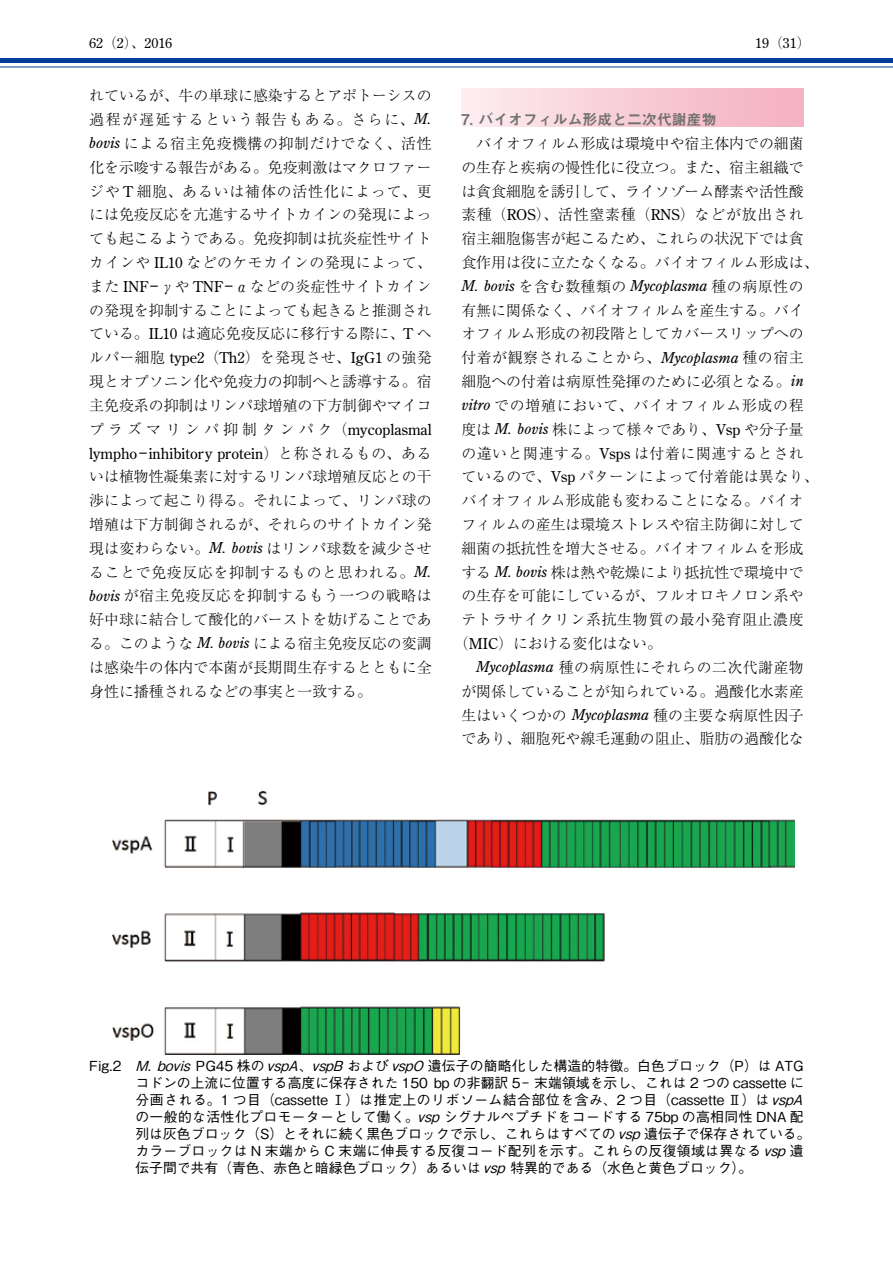
<style>
.page{position:relative;width:893px;height:1263px;background:#fff}
.page>*{position:absolute;margin:0;border:0;box-sizing:border-box;transform-origin:0 0}
.t1{font:300 14.85px/23.9px "Ryumin Pr 5";color:#000;text-align:justify}
.t2{font:300 14.85px "Ryumin Pr 5";letter-spacing:.04em;color:#000}
.t3{font:300 14.85px "Ryumin Pr 5";letter-spacing:.05em;color:#000}
.t4{font:14.85px "Century Old Style Std";color:#000}
.t5{font:italic 14.85px "Century Old Style Std";color:#000}
.t6{font:300 14.85px "Ryumin Pr 5";letter-spacing:.03em;color:#000}
.t7{font:14.85px "Midashi Go Pro MB31";color:#727172}
.t8{font:500 13.8px/17px "Gothic BBB Pro";letter-spacing:.005em;color:#000}
.t9{font:13.8px "Century Old Style Std";color:#000}
.s1{font-family:"Ryumin Pr 5";font-weight:300}
.s2{font-family:"Century Old Style Std";font-weight:400;font-style:italic}
.s3{font-family:"Century Old Style Std";font-weight:400}
.s4{font-family:"Ryumin Pr 5";font-weight:300;font-style:normal}
.s5{font-style:italic}
</style>
<div class="page">
<div style="left:461px;top:88px;width:343px;height:39px;background:linear-gradient(to right,#fdecf0,#f4afbe)"></div>
<img style="left:112px;top:790px;width:682px;height:264px">
<div style="left:0;top:58px;width:893px;height:5px;background:#003f98"></div>
<hr style="left:0;top:67px;width:893px;height:1px;background:#003f98">
<p class="t9" style="left:89px;top:34px;width:84px">62<span class="s1">（</span>2<span class="s1">）、</span>2016</p>
<p class="t9" style="left:755px;top:34px;width:57px">19<span class="s1">（</span>31<span class="s1">）</span></p>
<p class="t1" style="left:89px;top:83px;width:344px">れているが、牛の単球に感染するとアポトーシスの過程が遅延するという報告もある。さらに、<span class="s2">M. bovis</span> による宿主免疫機構の抑制だけでなく、活性化を示唆する報告がある。免疫刺激はマクロファージや <span class="s3">T</span> 細胞、あるいは補体の活性化によって、更には免疫反応を亢進するサイトカインの発現によっても起こるようである。免疫抑制は抗炎症性サイトカインや <span class="s3">IL10</span> などのケモカインの発現によって、また <span class="s3">INF–</span>γや <span class="s3">TNF–</span>αなどの炎症性サイトカインの発現を抑制することによっても起きると推測されている。<span class="s3">IL10</span> は適応免疫反応に移行する際に、<span class="s3">T</span> ヘルパー細胞 <span class="s3">type2</span>（<span class="s3">Th2</span>）を発現させ、<span class="s3">IgG1</span> の強発現とオプソニン化や免疫力の抑制へと誘導する。宿主免疫系の抑制はリンパ球増殖の下方制御やマイコプラズマリンパ抑制タンパク（<span class="s3">mycoplasmal</span></p>
<p class="t4" style="left:89px;top:444px;width:344px">lympho–inhibitory protein<span class="s1">）と称されるもの、ある</span></p>
<p class="t1" style="left:89px;top:464px;width:344px">いは植物性凝集素に対するリンパ球増殖反応との干渉によって起こり得る。それによって、リンパ球の増殖は下方制御されるが、それらのサイトカイン発現は変わらない。<span class="s2">M. bovis</span> はリンパ球数を減少させることで免疫反応を抑制するものと思われる。<span class="s2">M. bovis</span> が宿主免疫反応を抑制するもう一つの戦略は好中球に結合して酸化的バーストを妨げることである。このような <span class="s2">M. bovis</span> による宿主免疫反応の変調は感染牛の体内で本菌が長期間生存するとともに全身性に播種されるなどの事実と一致する。</p>
<p class="t7" style="left:461px;top:108px;width:257px">7. バイオフィルム形成と二次代謝産物</p>
<p class="t1" style="left:461px;top:130px;width:359px;text-align:left;text-indent:15px">バイオフィルム形成は環境中や宿主体内での細菌の生存と疾病の慢性化に役立つ。また、宿主組織では貪食細胞を誘引して、ライソゾーム酵素や活性酸素種（<span class="s3">ROS</span>）、活性窒素種（<span class="s3">RNS</span>）などが放出され宿主細胞傷害が起こるため、これらの状況下では貪食作用は役に立たなくなる。バイオフィルム形成は、</p>
<p class="t5" style="left:461px;top:276px;width:344px">M. bovis <span class="s4">を含む数種類の</span> Mycoplasma <span class="s4">種の病原性の</span></p>
<p class="t1" style="left:461px;top:297px;width:344px">有無に関係なく、バイオフィルムを産生する。バイ</p>
<p class="t1" style="left:461px;top:321px;width:344px">オフィルム形成の初段階としてカバースリップへの</p>
<p class="t2" style="left:461px;top:346px;width:344px">付着が観察されることから、<span class="s2">Mycoplasma</span> 種の宿主</p>
<p class="t1" style="left:461px;top:368px;width:344px">細胞への付着は病原性発揮のために必須となる。<span class="s2">in</span></p>
<p class="t3" style="left:461px;top:394px;width:344px"><span class="s2">vitro</span> での増殖において、バイオフィルム形成の程</p>
<p class="t1" style="left:461px;top:416px;width:344px">度は <span class="s2">M. bovis</span> 株によって様々であり、<span class="s3">Vsp</span> や分子量</p>
<p class="t2" style="left:461px;top:441px;width:344px">の違いと関連する。<span class="s3">Vsps</span> は付着に関連するとされ</p>
<p class="t1" style="left:461px;top:464px;width:359px">ているので、<span class="s3">Vsp</span> パターンによって付着能は異なり、</p>
<p class="t1" style="left:461px;top:487px;width:344px">バイオフィルム形成能も変わることになる。バイオ</p>
<p class="t1" style="left:461px;top:511px;width:344px">フィルムの産生は環境ストレスや宿主防御に対して</p>
<p class="t1" style="left:461px;top:535px;width:344px">細菌の抵抗性を増大させる。バイオフィルムを形成</p>
<p class="t1" style="left:461px;top:559px;width:344px">する <span class="s2">M. bovis</span> 株は熱や乾燥により抵抗性で環境中で</p>
<p class="t1" style="left:461px;top:583px;width:344px">の生存を可能にしているが、フルオロキノロン系や</p>
<p class="t3" style="left:461px;top:608px;width:344px">テトラサイクリン系抗生物質の最小発育阻止濃度</p>
<p class="t1" style="left:454px;top:630px;width:209px">（<span class="s3">MIC</span>）における変化はない。</p>
<p class="t6" style="left:476px;top:656px;width:329px"><span class="s2">Mycoplasma</span> 種の病原性にそれらの二次代謝産物</p>
<p class="t1" style="left:461px;top:678px;width:344px">が関係していることが知られている。過酸化水素産</p>
<p class="t1" style="left:461px;top:702px;width:344px">生はいくつかの <span class="s2">Mycoplasma</span> 種の主要な病原性因子</p>
<p class="t1" style="left:461px;top:726px;width:344px">であり、細胞死や線毛運動の阻止、脂肪の過酸化な</p>
<p class="t8" style="left:135px;top:1056px;width:677px;text-indent:-46px">Fig.2　<span class="s5">M. bovis</span> PG45 株の<span class="s5">vspA</span>、<span class="s5">vspB</span>および<span class="s5">vspO</span>遺伝子の簡略化した構造的特徴。白色ブロック（P）は ATGコドンの上流に位置する高度に保存された 150 bp の非翻訳 5- 末端領域を示し、これは 2 つの cassette に分画される。1 つ目（cassette Ⅰ）は推定上のリボソーム結合部位を含み、2 つ目（cassette Ⅱ）は<span class="s5">vspA</span>の一般的な活性化プロモーターとして働く。<span class="s5">vsp</span>シグナルペプチドをコードする 75bp の高相同性 DNA 配列は灰色ブロック（S）とそれに続く黒色ブロックで示し、これらはすべての<span class="s5">vsp</span>遺伝子で保存されている。カラーブロックは N 末端から C 末端に伸長する反復コード配列を示す。これらの反復領域は異なる<span class="s5">vsp</span>遺伝子間で共有（青色、赤色と暗緑色ブロック）あるいは<span class="s5">vsp</span> 特異的である（水色と黄色ブロック）。</p>
</div>
